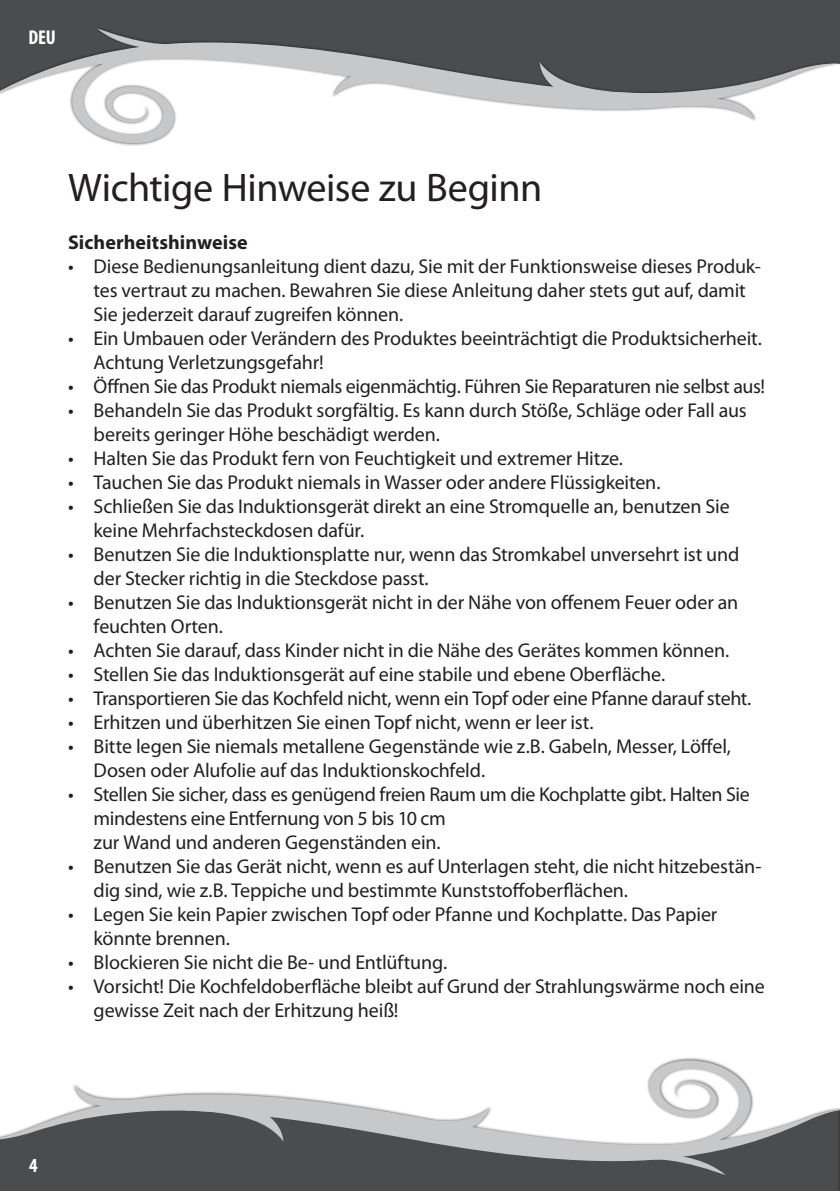
<style>
.page{position:relative;width:840px;height:1191px;background:#fff}
.page>*{position:absolute;margin:0;border:0;box-sizing:border-box;transform-origin:0 0}
.t1{font:40px "Myriad Pro";letter-spacing:-.01em;color:#231f20}
.t2{font:20px/24px "Myriad Pro";letter-spacing:-.01em;color:#231f20}
.t3{font:700 20px "Myriad Pro";letter-spacing:.005em;color:#231f20}
.t4{font:700 condensed 20px "Myriad Pro";color:#fff}
</style>
<div class="page">
<svg style="left:839px;top:0;width:1px;height:65px"></svg>
<div style="left:0;top:0;width:839px;height:26px;background:#4b4c4d"></div>
<div style="left:0;top:26px;width:839px;height:120px;background:#231f20;opacity:.75"></div>
<svg style="left:652px;top:118px;width:102px;height:2px"></svg>
<svg style="left:0;top:34px;width:839px;height:84px"></svg>
<svg style="left:69px;top:28px;width:143px;height:117px"></svg>
<div style="left:0;top:1169px;width:836px;height:22px;background:#4b4c4d"></div>
<svg style="left:0;top:1086px;width:836px;height:83px"></svg>
<svg style="left:610px;top:1058px;width:143px;height:117px"></svg>
<hr style="left:836px;top:1057px;width:3px;height:134px;background:#231f20;opacity:.75">
<svg style="left:839px;top:1108px;width:1px;height:83px"></svg>
<p class="t4" style="left:28px;top:25px;width:29px">DEU</p>
<h1 class="t1" style="left:68px;top:163px;width:475px">Wichtige Hinweise zu Beginn</h1>
<p class="t3" style="left:68px;top:229px;width:181px">Sicherheitshinweise</p>
<p class="t2" style="left:94px;top:254px;width:668px;text-indent:-26px">• Diese Bedienungsanleitung dient dazu, Sie mit der Funktionsweise dieses Produk&shy;tes vertraut zu machen. Bewahren Sie diese Anleitung daher stets gut auf, damit<br>Sie jederzeit darauf zugreifen können.</p>
<p class="t2" style="left:94px;top:326px;width:669px;text-indent:-26px">• Ein Umbauen oder Verändern des Produktes beeinträchtigt die Produktsicherheit.<br>Achtung Verletzungsgefahr!</p>
<p class="t2" style="left:68px;top:374px;width:698px">• Öffnen Sie das Produkt niemals eigenmächtig. Führen Sie Reparaturen nie selbst aus!</p>
<p class="t2" style="left:94px;top:398px;width:654px;text-indent:-26px">• Behandeln Sie das Produkt sorgfältig. Es kann durch Stöße, Schläge oder Fall aus bereits geringer Höhe beschädigt werden.</p>
<p class="t2" style="left:68px;top:446px;width:556px">• Halten Sie das Produkt fern von Feuchtigkeit und extremer Hitze.</p>
<p class="t2" style="left:68px;top:470px;width:593px">• Tauchen Sie das Produkt niemals in Wasser oder andere Flüssigkeiten.</p>
<p class="t2" style="left:94px;top:494px;width:637px;text-indent:-26px">• Schließen Sie das Induktionsgerät direkt an eine Stromquelle an, benutzen Sie keine Mehrfachsteckdosen dafür.</p>
<p class="t2" style="left:94px;top:542px;width:647px;text-indent:-26px">• Benutzen Sie die Induktionsplatte nur, wenn das Stromkabel unversehrt ist und der Stecker richtig in die Steckdose passt.</p>
<p class="t2" style="left:94px;top:590px;width:646px;text-indent:-26px">• Benutzen Sie das Induktionsgerät nicht in der Nähe von offenem Feuer oder an feuchten Orten.</p>
<p class="t2" style="left:68px;top:638px;width:662px">• Achten Sie darauf, dass Kinder nicht in die Nähe des Gerätes kommen können.</p>
<p class="t2" style="left:68px;top:662px;width:598px">• Stellen Sie das Induktionsgerät auf eine stabile und ebene Oberfläche.</p>
<p class="t2" style="left:68px;top:686px;width:684px">• Transportieren Sie das Kochfeld nicht, wenn ein Topf oder eine Pfanne darauf steht.</p>
<p class="t2" style="left:68px;top:710px;width:526px">• Erhitzen und überhitzen Sie einen Topf nicht, wenn er leer ist.</p>
<p class="t2" style="left:94px;top:734px;width:638px;text-indent:-26px">• Bitte legen Sie niemals metallene Gegenstände wie z.B. Gabeln, Messer, Löffel,<br>Dosen oder Alufolie auf das Induktionskochfeld.</p>
<p class="t2" style="left:94px;top:782px;width:657px;text-indent:-26px">• Stellen Sie sicher, dass es genügend freien Raum um die Kochplatte gibt. Halten Sie mindestens eine Entfernung von 5 bis 10 cm<br>zur Wand und anderen Gegenständen ein.</p>
<p class="t2" style="left:94px;top:854px;width:669px;text-indent:-26px">• Benutzen Sie das Gerät nicht, wenn es auf Unterlagen steht, die nicht hitzebestän&shy;dig sind, wie z.B. Teppiche und bestimmte Kunststoffoberflächen.</p>
<p class="t2" style="left:94px;top:902px;width:625px;text-indent:-26px">• Legen Sie kein Papier zwischen Topf oder Pfanne und Kochplatte. Das Papier könnte brennen.</p>
<p class="t2" style="left:68px;top:950px;width:380px">• Blockieren Sie nicht die Be- und Entlüftung.</p>
<p class="t2" style="left:94px;top:974px;width:672px;text-indent:-26px">• Vorsicht! Die Kochfeldoberfläche bleibt auf Grund der Strahlungswärme noch eine gewisse Zeit nach der Erhitzung heiß!</p>
<p class="t4" style="left:29px;top:1152px;width:10px">4</p>
</div>
